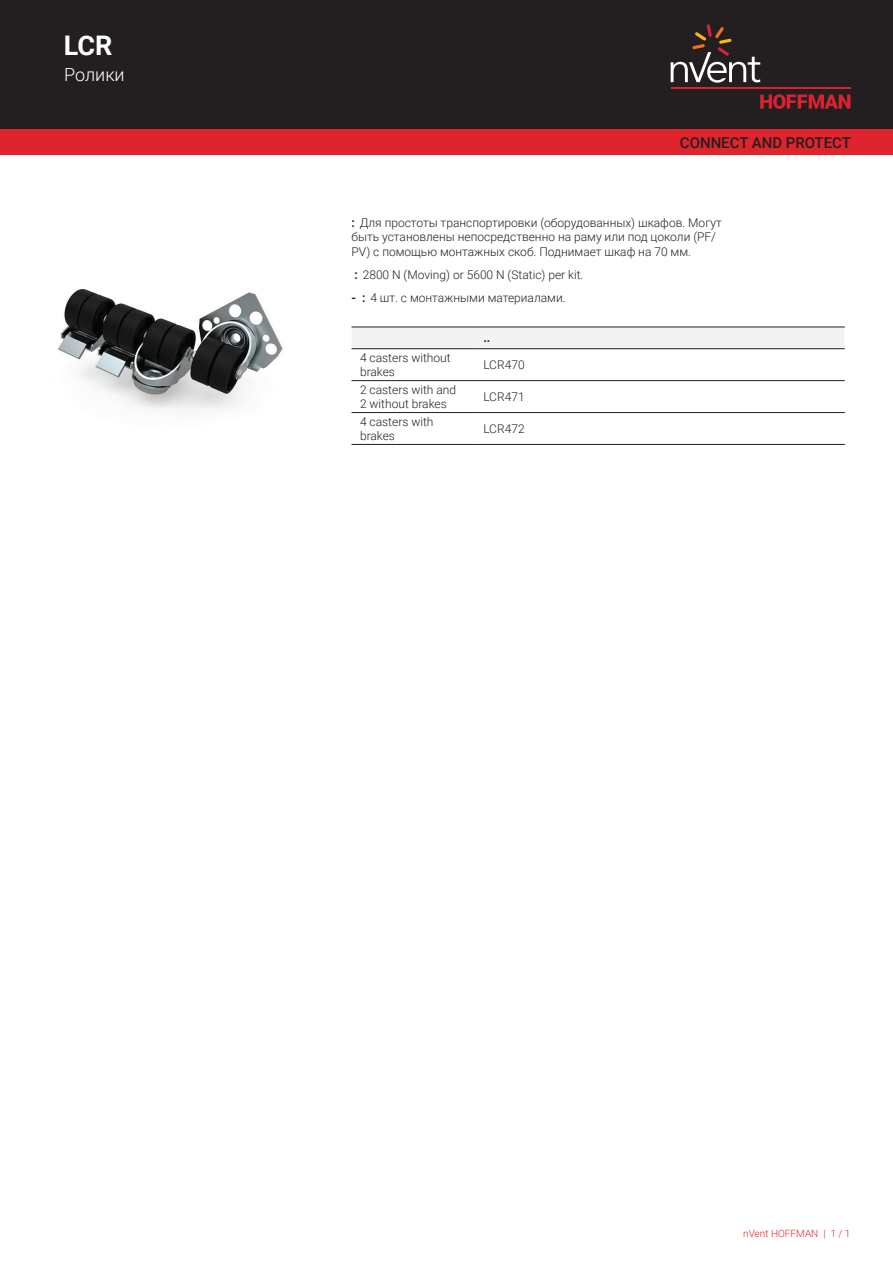
<style>
.page{position:relative;width:893px;height:1263px;background:#fff}
.page>*{position:absolute;margin:0;border:0;box-sizing:border-box;transform-origin:0 0}
.t1{font:700 27px "Roboto";color:#fff}
.t2{font:300 18px "Roboto";color:#fff}
.t3{font:500 15px "Roboto";color:#231f20}
.t4{font:300 12px/14.4px "Roboto";color:#231f20}
.t5{font:700 12px "Roboto";color:#231f20}
.t6{font:300 10.05px "Roboto";color:#de252e}
.s1{font-weight:700}
</style>
<div class="page">
<div style="left:0;top:0;width:893px;height:129px;background:#231f20"></div>
<svg style="left:760px;top:94px;width:90px;height:15px"></svg>
<hr style="left:671px;top:88px;width:179px;height:1px;background:#db2230">
<svg style="left:671px;top:24px;width:89px;height:59px"></svg>
<div style="left:0;top:129px;width:893px;height:26px;background:#de252e"></div>
<div style="left:352px;top:328px;width:493px;height:20px;background:#f2f3f4"></div>
<hr style="left:351px;top:327px;width:124px;height:1px;background:#231f20">
<hr style="left:475px;top:327px;width:370px;height:1px;background:#231f20">
<hr style="left:351px;top:380px;width:124px;height:1px;background:#231f20">
<hr style="left:475px;top:380px;width:370px;height:1px;background:#231f20">
<hr style="left:351px;top:412px;width:124px;height:1px;background:#231f20">
<hr style="left:475px;top:412px;width:370px;height:1px;background:#231f20">
<hr style="left:351px;top:444px;width:124px;height:1px;background:#231f20">
<hr style="left:475px;top:444px;width:370px;height:1px;background:#231f20">
<hr style="left:351px;top:348px;width:124px;height:1px;background:#231f20">
<hr style="left:475px;top:348px;width:370px;height:1px;background:#231f20">
<img style="left:58px;top:289px;width:225px;height:124px">
<h1 class="t1" style="left:64px;top:27px;width:50px">LCR</h1>
<h2 class="t2" style="left:64px;top:62px;width:62px">Ролики</h2>
<p class="t3" style="left:680px;top:132px;width:173px">CONNECT AND PROTECT</p>
<p class="t4" style="left:351px;top:215px;width:372px"><span class="s1">:</span> Для простоты транспортировки (оборудованных) шкафов. Могут быть установлены непосредственно на раму или под цоколи (PF/<br>PV) с помощью монтажных скоб. Поднимает шкаф на 70 мм.</p>
<p class="t4" style="left:354px;top:267px;width:230px"><span class="s1">:</span> 2800 N (Moving) or 5600 N (Static) per kit.</p>
<p class="t4" style="left:351px;top:290px;width:216px"><span class="s1">- :</span> 4 шт. с монтажными материалами.</p>
<p class="t5" style="left:483px;top:330px;width:8px">..</p>
<p class="t4" style="left:360px;top:350px;width:92px">4 casters without brakes</p>
<p class="t4" style="left:483px;top:357px;width:43px">LCR470</p>
<p class="t4" style="left:360px;top:382px;width:98px">2 casters with and<br>2 without brakes</p>
<p class="t4" style="left:483px;top:389px;width:43px">LCR471</p>
<p class="t4" style="left:360px;top:414px;width:75px">4 casters with brakes</p>
<p class="t4" style="left:483px;top:421px;width:43px">LCR472</p>
<p class="t6" style="left:743px;top:1226px;width:109px">nVent HOFFMAN | 1 / 1</p>
</div>
